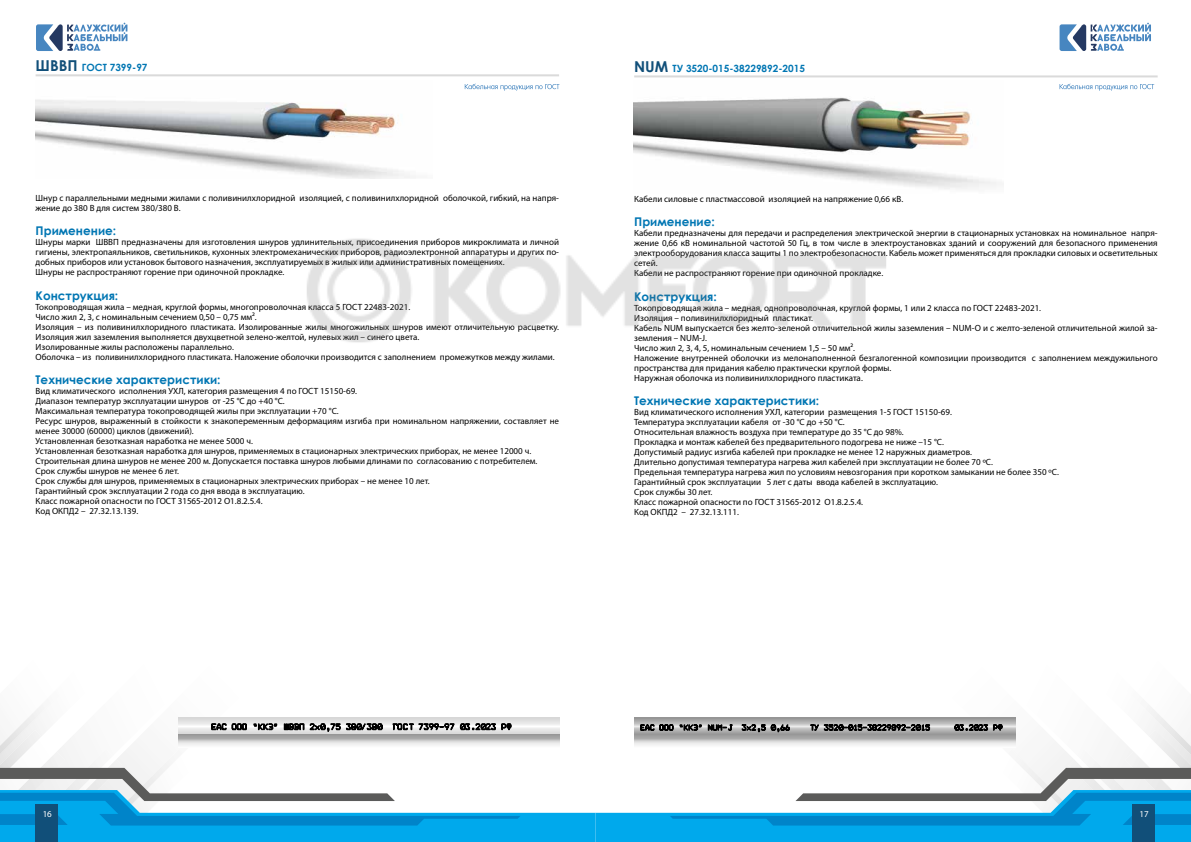
<style>
.page{position:relative;width:1191px;height:842px;background:#fff}
.page>*{position:absolute;margin:0;border:0;box-sizing:border-box;transform-origin:0 0}
.t1{font:700 12px "Century Gothic";color:#0076b3}
.t2{font:700 10px "Century Gothic";color:#0076b3}
.t3{font:9px/10px "Myriad Pro";color:#000}
.t4{font:9px "Myriad Pro";color:#fff}
.s1{font-size:15px;color:#114f79}
</style>
<div class="page">
<svg style="left:36px;top:23px;width:91px;height:28px"></svg>
<svg style="left:1059px;top:23px;width:92px;height:28px"></svg>
<svg style="left:465px;top:84px;width:94px;height:7px"></svg>
<svg style="left:1059px;top:84px;width:95px;height:7px"></svg>
<hr style="left:634px;top:75px;width:523px;height:2px;background:#dadada">
<img style="left:634px;top:97px;width:363px;height:92px">
<hr style="left:36px;top:74px;width:523px;height:2px;background:#dadada">
<img style="left:36px;top:100px;width:374px;height:78px">
<svg style="left:0;top:707px;width:1191px;height:135px"></svg>
<img style="left:307px;top:238px;width:579px;height:105px">
<p class="t2" style="left:36px;top:59px;width:113px"><span class="s1">ШВВП</span> ГОСТ 7399-97</p>
<p class="t3" style="left:36px;top:193px;width:525px">Шнур с параллельными медными жилами с поливинилхлоридной изоляцией, с поливинилхлоридной оболочкой, гибкий, на напря&shy;жение до 380 В для систем 380/380 В.</p>
<h1 class="t1" style="left:36px;top:222px;width:82px">Применение:</h1>
<p class="t3" style="left:36px;top:237px;width:525px">Шнуры марки ШВВП предназначены для изготовления шнуров удлинительных, присоединения приборов микроклимата и личной гигиены, электропаяльников, светильников, кухонных электромеханических приборов, радиоэлектронной аппаратуры и других по&shy;добных приборов или установок бытового назначения, эксплуатируемых в жилых или административных помещениях.<br>Шнуры не распространяют горение при одиночной прокладке.</p>
<h1 class="t1" style="left:36px;top:286px;width:84px">Конструкция:</h1>
<p class="t3" style="left:36px;top:301px;width:525px">Токопроводящая жила – медная, круглой формы, многопроволочная класса 5 ГОСТ 22483-2021.<br>Число жил 2, 3, с номинальным сечением 0,50 – 0,75 мм².<br>Изоляция – из поливинилхлоридного пластиката. Изолированные жилы многожильных шнуров имеют отличительную расцветку.<br>Изоляция жил заземления выполняется двухцветной зелено-желтой, нулевых жил – синего цвета.<br>Изолированные жилы расположены параллельно.<br>Оболочка – из поливинилхлоридного пластиката. Наложение оболочки производится с заполнением промежутков между жилами.</p>
<h1 class="t1" style="left:36px;top:370px;width:187px">Технические характеристики:</h1>
<p class="t3" style="left:36px;top:386px;width:525px">Вид климатического исполнения УХЛ, категория размещения 4 по ГОСТ 15150-69.<br>Диапазон температур эксплуатации шнуров от -25 °С до +40 °С.<br>Максимальная температура токопроводящей жилы при эксплуатации +70 °С.<br>Ресурс шнуров, выраженный в стойкости к знакопеременным деформациям изгиба при номинальном напряжении, составляет не менее 30000 (60000) циклов (движений).<br>Установленная безотказная наработка не менее 5000 ч.<br>Установленная безотказная наработка для шнуров, применяемых в стационарных электрических приборах, не менее 12000 ч.<br>Строительная длина шнуров не менее 200 м. Допускается поставка шнуров любыми длинами по согласованию с потребителем.<br>Срок службы шнуров не менее 6 лет.<br>Срок службы для шнуров, применяемых в стационарных электрических приборах – не менее 10 лет.<br>Гарантийный срок эксплуатации 2 года со дня ввода в эксплуатацию.<br>Класс пожарной опасности по ГОСТ 31565-2012 О1.8.2.5.4.<br>Код ОКПД2 – 27.32.13.139.</p>
<p class="t2" style="left:634px;top:61px;width:172px"><span class="s1">NUM</span> ТУ 3520-015-38229892-2015</p>
<p class="t3" style="left:634px;top:194px;width:270px">Кабели силовые с пластмассовой изоляцией на напряжение 0,66 кВ.</p>
<h1 class="t1" style="left:634px;top:213px;width:82px">Применение:</h1>
<p class="t3" style="left:634px;top:228px;width:525px">Кабели предназначены для передачи и распределения электрической энергии в стационарных установках на номинальное напря&shy;жение 0,66 кВ номинальной частотой 50 Гц, в том числе в электроустановках зданий и сооружений для безопасного применения электрооборудования класса защиты 1 по электробезопасности. Кабель может применяться для прокладки силовых и осветительных сетей.<br>Кабели не распространяют горение при одиночной прокладке.</p>
<h1 class="t1" style="left:634px;top:287px;width:84px">Конструкция:</h1>
<p class="t3" style="left:634px;top:302px;width:525px">Токопроводящая жила – медная, однопроволочная, круглой формы, 1 или 2 класса по ГОСТ 22483-2021.<br>Изоляция – поливинилхлоридный пластикат.<br>Кабель NUM выпускается без желто-зеленой отличительной жилы заземления – NUM-O и с желто-зеленой отличительной жилой за&shy;земления – NUM-J.<br>Число жил 2, 3, 4, 5, номинальным сечением 1,5 – 50 мм².<br>Наложение внутренней оболочки из мелонаполненной безгалогенной композиции производится с заполнением междужильного пространства для придания кабелю практически круглой формы.<br>Наружная оболочка из поливинилхлоридного пластиката.</p>
<h1 class="t1" style="left:634px;top:392px;width:187px">Технические характеристики:</h1>
<p class="t3" style="left:634px;top:407px;width:426px">Вид климатического исполнения УХЛ, категории размещения 1-5 ГОСТ 15150-69.<br>Температура эксплуатации кабеля от -30 °С до +50 °С.<br>Относительная влажность воздуха при температуре до 35 °С до 98%.<br>Прокладка и монтаж кабелей без предварительного подогрева не ниже –15 °С.<br>Допустимый радиус изгиба кабелей при прокладке не менее 12 наружных диаметров.<br>Длительно допустимая температура нагрева жил кабелей при эксплуатации не более 70 ºС.<br>Предельная температура нагрева жил по условиям невозгорания при коротком замыкании не более 350 ºС.<br>Гарантийный срок эксплуатации 5 лет с даты ввода кабелей в эксплуатацию.<br>Срок службы 30 лет.<br>Класс пожарной опасности по ГОСТ 31565-2012 О1.8.2.5.4.<br>Код ОКПД2 – 27.32.13.111.</p>
<p class="t4" style="left:43px;top:808px;width:11px">16</p>
<p class="t4" style="left:1139px;top:808px;width:11px">17</p>
</div>
